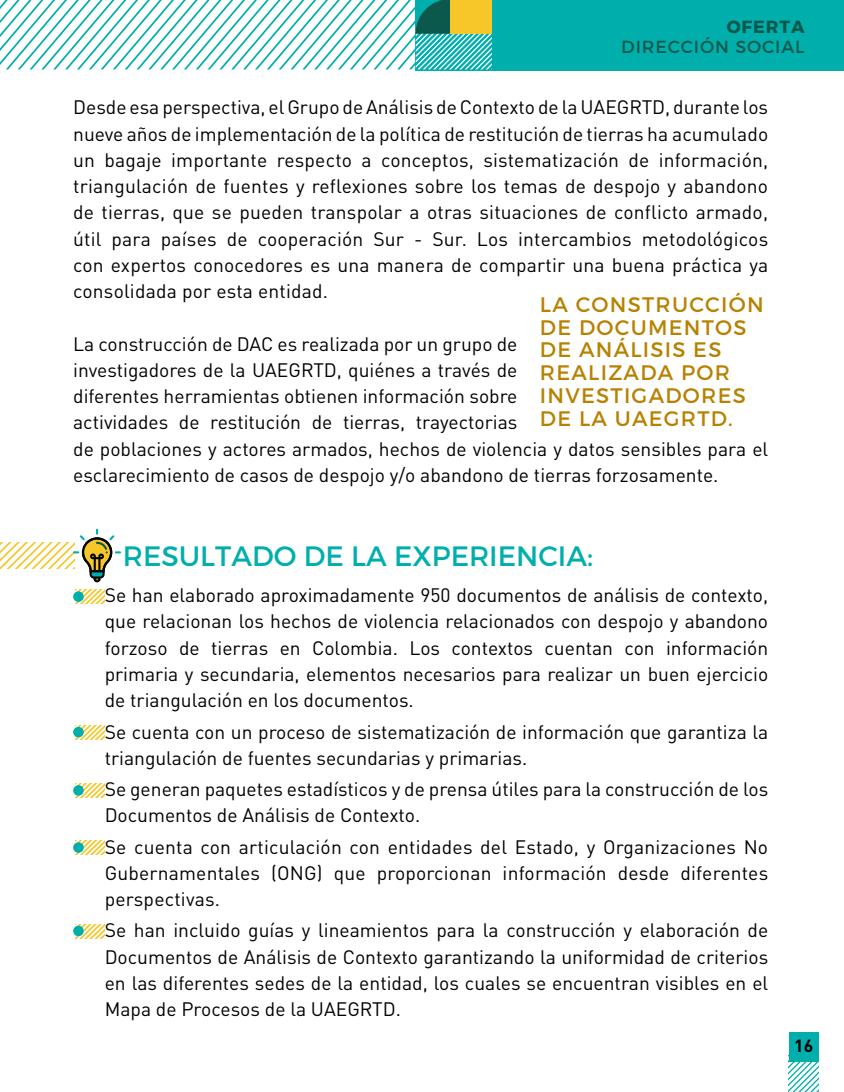
<style>
.page{position:relative;width:844px;height:1092px;background:#fff}
.page>*{position:absolute;margin:0;border:0;box-sizing:border-box;transform-origin:0 0}
.t1{font:28px "Montserrat";color:#00afac}
.t2{font:21px/22.8px "Montserrat";letter-spacing:.06em;color:#b88100}
.t3{font:19.25px/26.2px "DINOT";color:#000;text-align:justify}
.t4{font:17.5px "Montserrat";letter-spacing:.05em;color:#0b584d}
.t5{font:700 17.5px "Montserrat";letter-spacing:.05em;color:#0b584d}
.t6{font:700 17.5px "DINOT";color:#000}
</style>
<div class="page">
<div style="left:415px;top:0;width:428px;height:71px;background:#00afac"></div>
<svg style="left:0;top:0;width:492px;height:69px"></svg>
<div style="left:450px;top:0;width:42px;height:34px;background:#f7c72a"></div>
<svg style="left:788px;top:1061px;width:30px;height:30px"></svg>
<div style="left:788px;top:1031px;width:30px;height:30px;background:#00afac"></div>
<svg style="left:75px;top:590px;width:29px;height:13px"></svg>
<div style="left:73px;top:591px;width:11px;height:11px;background:#00afac;border-radius:50%"></div>
<svg style="left:75px;top:725px;width:29px;height:14px"></svg>
<div style="left:73px;top:726px;width:11px;height:11px;background:#00afac;border-radius:50%"></div>
<svg style="left:75px;top:783px;width:29px;height:14px"></svg>
<div style="left:73px;top:785px;width:11px;height:10px;background:#00afac;border-radius:50%"></div>
<svg style="left:75px;top:840px;width:29px;height:14px"></svg>
<div style="left:73px;top:842px;width:11px;height:10px;background:#00afac;border-radius:50%"></div>
<svg style="left:75px;top:924px;width:29px;height:14px"></svg>
<div style="left:73px;top:925px;width:11px;height:11px;background:#00afac;border-radius:50%"></div>
<svg style="left:0;top:528px;width:121px;height:54px"></svg>
<p class="t5" style="left:726px;top:13px;width:79px">OFERTA</p>
<p class="t4" style="left:621px;top:36px;width:185px">DIRECCIÓN SOCIAL</p>
<p class="t3" style="left:73px;top:94px;width:696px">Desde esa perspectiva, el Grupo de Análisis de Contexto de la UAEGRTD, durante los nueve años de implementación de la política de restitución de tierras ha acumulado un bagaje importante respecto a conceptos, sistematización de información, triangulación de fuentes y reflexiones sobre los temas de despojo y abandono de tierras, que se pueden transpolar a otras situaciones de conflicto armado, útil para países de cooperación Sur - Sur. Los intercambios metodológicos con expertos conocedores es una manera de compartir una buena práctica ya consolidada por esta entidad.</p>
<p class="t3" style="left:73px;top:330px;width:696px;text-align:left">La construcción de DAC es realizada por un grupo de<br>investigadores de la UAEGRTD, quiénes a través de<br>diferentes herramientas obtienen información sobre<br>actividades de restitución de tierras, trayectorias<br>de poblaciones y actores armados, hechos de violencia y datos sensibles para el esclarecimiento de casos de despojo y/o abandono de tierras forzosamente.</p>
<p class="t2" style="left:540px;top:293px;width:225px">LA CONSTRUCCIÓN<br>DE DOCUMENTOS<br>DE ANÁLISIS ES<br>REALIZADA POR<br>INVESTIGADORES<br>DE LA UAEGRTD.</p>
<h1 class="t1" style="left:123px;top:539px;width:471px">RESULTADO DE LA EXPERIENCIA:</h1>
<p class="t3" style="left:105px;top:581px;width:665px;text-indent:-31px">• Se han elaborado aproximadamente 950 documentos de análisis de contexto, que relacionan los hechos de violencia relacionados con despojo y abandono forzoso de tierras en Colombia. Los contextos cuentan con información primaria y secundaria, elementos necesarios para realizar un buen ejercicio de triangulación en los documentos.</p>
<p class="t3" style="left:105px;top:718px;width:664px;text-indent:-31px">• Se cuenta con un proceso de sistematización de información que garantiza la triangulación de fuentes secundarias y primarias.</p>
<p class="t3" style="left:105px;top:775px;width:665px;text-indent:-31px">• Se generan paquetes estadísticos y de prensa útiles para la construcción de los<br>Documentos de Análisis de Contexto.</p>
<p class="t3" style="left:105px;top:833px;width:665px;text-indent:-31px">• Se cuenta con articulación con entidades del Estado, y Organizaciones No Gubernamentales (ONG) que proporcionan información desde diferentes perspectivas.</p>
<p class="t3" style="left:105px;top:916px;width:665px;text-indent:-31px">• Se han incluido guías y lineamientos para la construcción y elaboración de Documentos de Análisis de Contexto garantizando la uniformidad de criterios en las diferentes sedes de la entidad, los cuales se encuentran visibles en el Mapa de Procesos de la UAEGRTD.</p>
<p class="t6" style="left:794px;top:1033px;width:21px">16</p>
</div>
